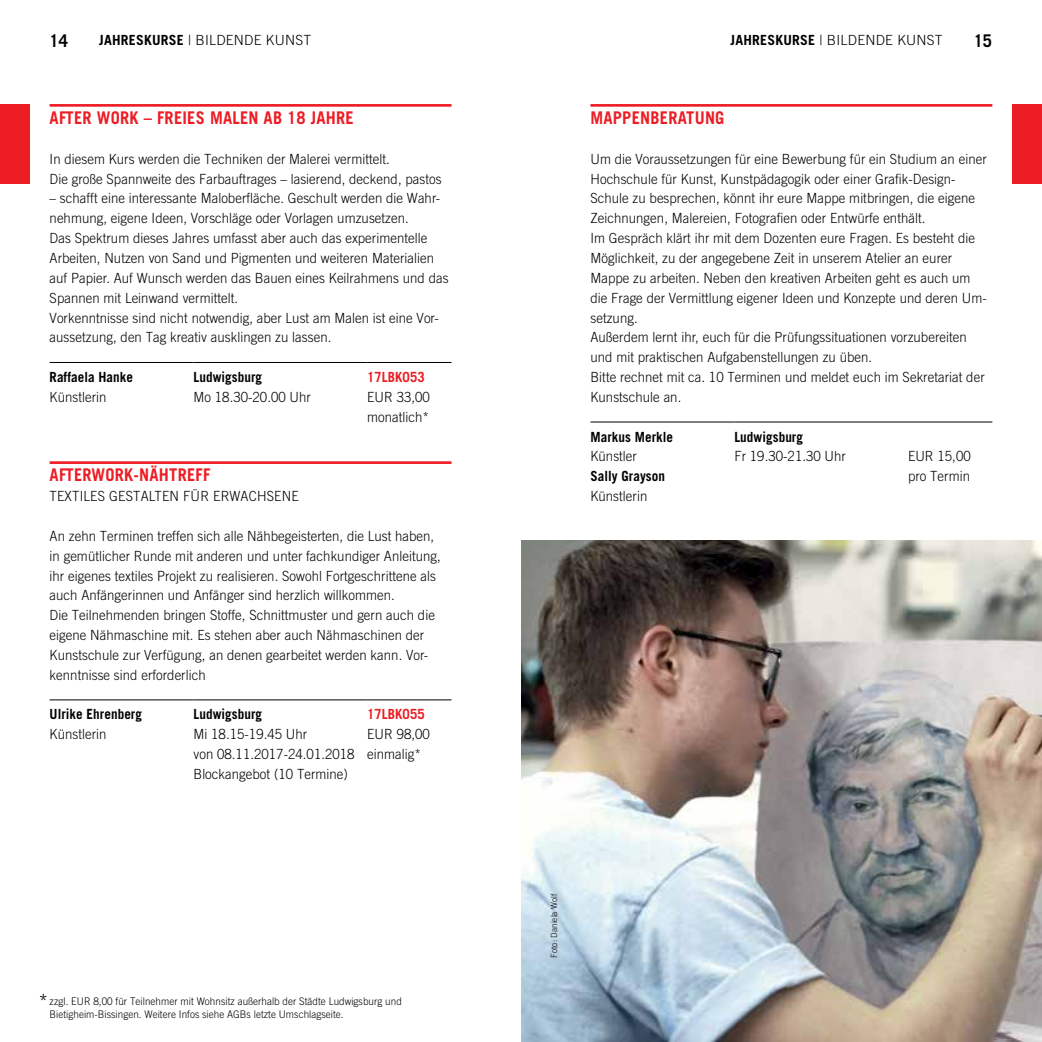
<style>
.page{position:relative;width:1042px;height:1042px;background:#fff}
.page>*{position:absolute;margin:0;border:0;box-sizing:border-box;transform-origin:0 0}
.t1{font:300 21px "Ludwigsburg Trade Gothic";color:#000;scale:.94 1}
.t2{font:700 17.5px "Ludwigsburg Trade Gothic";color:#ed1d24;scale:.94 1}
.t3{font:700 17.5px "Ludwigsburg Trade Gothic";color:#000;scale:.94 1}
.t4{font:300 14px/19.8px "Ludwigsburg Trade Gothic";letter-spacing:-.01em;color:#000;scale:.94 1}
.t5{font:700 14px "Ludwigsburg Trade Gothic";letter-spacing:-.01em;color:#000;scale:.94 1}
.t6{font:300 14px "Ludwigsburg Trade Gothic";letter-spacing:-.01em;color:#000}
.t7{font:700 14px "Ludwigsburg Trade Gothic";letter-spacing:-.01em;color:#ed1d24;scale:.94 1}
.t8{font:300 10.5px/12.6px "Ludwigsburg Trade Gothic";letter-spacing:-.01em;color:#000;scale:.94 1}
.t9{font:300 8.75px "Ludwigsburg Trade Gothic";letter-spacing:-.01em;color:#000;scale:.94 1}
.s1{font-weight:700}
</style>
<div class="page">
<div style="left:1012px;top:104px;width:30px;height:80px;background:#ed1d24"></div>
<div style="left:0;top:104px;width:30px;height:80px;background:#ed1d24"></div>
<hr style="left:50px;top:104px;width:401px;height:3px;background:#ed1d24">
<hr style="left:50px;top:362px;width:143px;height:1px;background:#000">
<hr style="left:193px;top:362px;width:174px;height:1px;background:#000">
<hr style="left:367px;top:362px;width:84px;height:1px;background:#000">
<hr style="left:50px;top:461px;width:401px;height:3px;background:#ed1d24">
<hr style="left:50px;top:699px;width:143px;height:1px;background:#000">
<hr style="left:193px;top:699px;width:174px;height:1px;background:#000">
<hr style="left:367px;top:699px;width:84px;height:1px;background:#000">
<hr style="left:590px;top:104px;width:402px;height:3px;background:#ed1d24">
<hr style="left:590px;top:422px;width:144px;height:1px;background:#000">
<hr style="left:734px;top:422px;width:174px;height:1px;background:#000">
<hr style="left:908px;top:422px;width:84px;height:1px;background:#000">
<img style="left:521px;top:541px;width:521px;height:501px">
<p class="t3" style="left:50px;top:30px;width:21px">14</p>
<p class="t6" style="left:99px;top:32px;width:214px"><span class="s1">JAHRESKURSE</span> | BILDENDE KUNST</p>
<p class="t6" style="left:730px;top:32px;width:214px"><span class="s1">JAHRESKURSE</span> | BILDENDE KUNST</p>
<p class="t3" style="left:974px;top:30px;width:21px">15</p>
<p class="t2" style="left:50px;top:107px;width:325px">AFTER WORK – FREIES MALEN AB 18 JAHRE</p>
<p class="t4" style="left:50px;top:149px;width:419px">In diesem Kurs werden die Techniken der Malerei vermittelt.<br>Die große Spannweite des Farbauftrages – lasierend, deckend, pastos</p>
<p class="t4" style="left:50px;top:188px;width:426px">– schafft eine interessante Maloberfläche. Geschult werden die Wahr&shy;nehmung, eigene Ideen, Vorschläge oder Vorlagen umzusetzen.<br>Das Spektrum dieses Jahres umfasst aber auch das experimentelle Arbeiten, Nutzen von Sand und Pigmenten und weiteren Materialien auf Papier. Auf Wunsch werden das Bauen eines Keilrahmens und das Spannen mit Leinwand vermittelt.<br>Vorkenntnisse sind nicht notwendig, aber Lust am Malen ist eine Vor&shy;aussetzung, den Tag kreativ ausklingen zu lassen.</p>
<p class="t5" style="left:50px;top:368px;width:91px">Raffaela Hanke</p>
<p class="t5" style="left:193px;top:368px;width:75px">Ludwigsburg</p>
<p class="t7" style="left:367px;top:368px;width:63px">17LBK053</p>
<p class="t4" style="left:50px;top:387px;width:62px">Künstlerin</p>
<p class="t4" style="left:193px;top:387px;width:127px">Mo 18.30-20.00 Uhr</p>
<p class="t4" style="left:367px;top:387px;width:68px">EUR 33,00 monatlich*</p>
<p class="t2" style="left:50px;top:464px;width:173px">AFTERWORK-NÄHTREFF</p>
<p class="t4" style="left:50px;top:486px;width:267px">TEXTILES GESTALTEN FÜR ERWACHSENE</p>
<p class="t4" style="left:50px;top:526px;width:418px">An zehn Terminen treffen sich alle Nähbegeisterten, die Lust haben, in gemütlicher Runde mit anderen und unter fachkundiger Anleitung, ihr eigenes textiles Projekt zu realisieren. Sowohl Fortgeschrittene als auch Anfängerinnen und Anfänger sind herzlich willkommen.<br>Die Teilnehmenden bringen Stoffe, Schnittmuster und gern auch die eigene Nähmaschine mit. Es stehen aber auch Nähmaschinen der Kunstschule zur Verfügung, an denen gearbeitet werden kann. Vor&shy;kenntnisse sind erforderlich</p>
<p class="t5" style="left:50px;top:706px;width:100px">Ulrike Ehrenberg</p>
<p class="t5" style="left:193px;top:706px;width:75px">Ludwigsburg</p>
<p class="t7" style="left:367px;top:706px;width:63px">17LBK055</p>
<p class="t4" style="left:50px;top:724px;width:62px">Künstlerin</p>
<p class="t4" style="left:193px;top:724px;width:123px">Mi 18.15-19.45 Uhr</p>
<p class="t4" style="left:193px;top:724px;width:253px;text-indent:174px">EUR 98,00 von 08.11.2017-24.01.2018 einmalig*<br>Blockangebot (10 Termine)</p>
<h1 class="t1" style="left:38px;top:989px;width:12px">*</h1>
<p class="t8" style="left:50px;top:994px;width:376px">zzgl. EUR 8,00 für Teilnehmer mit Wohnsitz außerhalb der Städte Ludwigsburg und<br>Bietigheim-Bissingen. Weitere Infos siehe AGBs letzte Umschlagseite.</p>
<p class="t2" style="left:590px;top:107px;width:144px">MAPPENBERATUNG</p>
<p class="t4" style="left:590px;top:149px;width:423px">Um die Voraussetzungen für eine Bewerbung für ein Studium an einer Hochschule für Kunst, Kunstpädagogik oder einer Grafik-Design-Schule zu besprechen, könnt ihr eure Mappe mitbringen, die eigene Zeichnungen, Malereien, Fotografien oder Entwürfe enthält.<br>Im Gespräch klärt ihr mit dem Dozenten eure Fragen. Es besteht die Möglichkeit, zu der angegebene Zeit in unserem Atelier an eurer Mappe zu arbeiten. Neben den kreativen Arbeiten geht es auch um die Frage der Vermittlung eigener Ideen und Konzepte und deren Um&shy;setzung.<br>Außerdem lernt ihr, euch für die Prüfungssituationen vorzubereiten und mit praktischen Aufgabenstellungen zu üben.<br>Bitte rechnet mit ca. 10 Terminen und meldet euch im Sekretariat der Kunstschule an.</p>
<p class="t5" style="left:590px;top:428px;width:90px">Markus Merkle</p>
<p class="t5" style="left:734px;top:428px;width:75px">Ludwigsburg</p>
<p class="t4" style="left:590px;top:446px;width:51px">Künstler</p>
<p class="t4" style="left:734px;top:446px;width:120px">Fr 19.30-21.30 Uhr</p>
<p class="t4" style="left:908px;top:446px;width:68px">EUR 15,00</p>
<p class="t5" style="left:590px;top:468px;width:81px">Sally Grayson</p>
<p class="t4" style="left:908px;top:466px;width:68px">pro Termin</p>
<p class="t4" style="left:590px;top:486px;width:62px">Künstlerin</p>
<p class="t9" style="left:549px;top:957px;width:69px;rotate:-90deg">Foto: Daniela Wolf</p>
</div>
